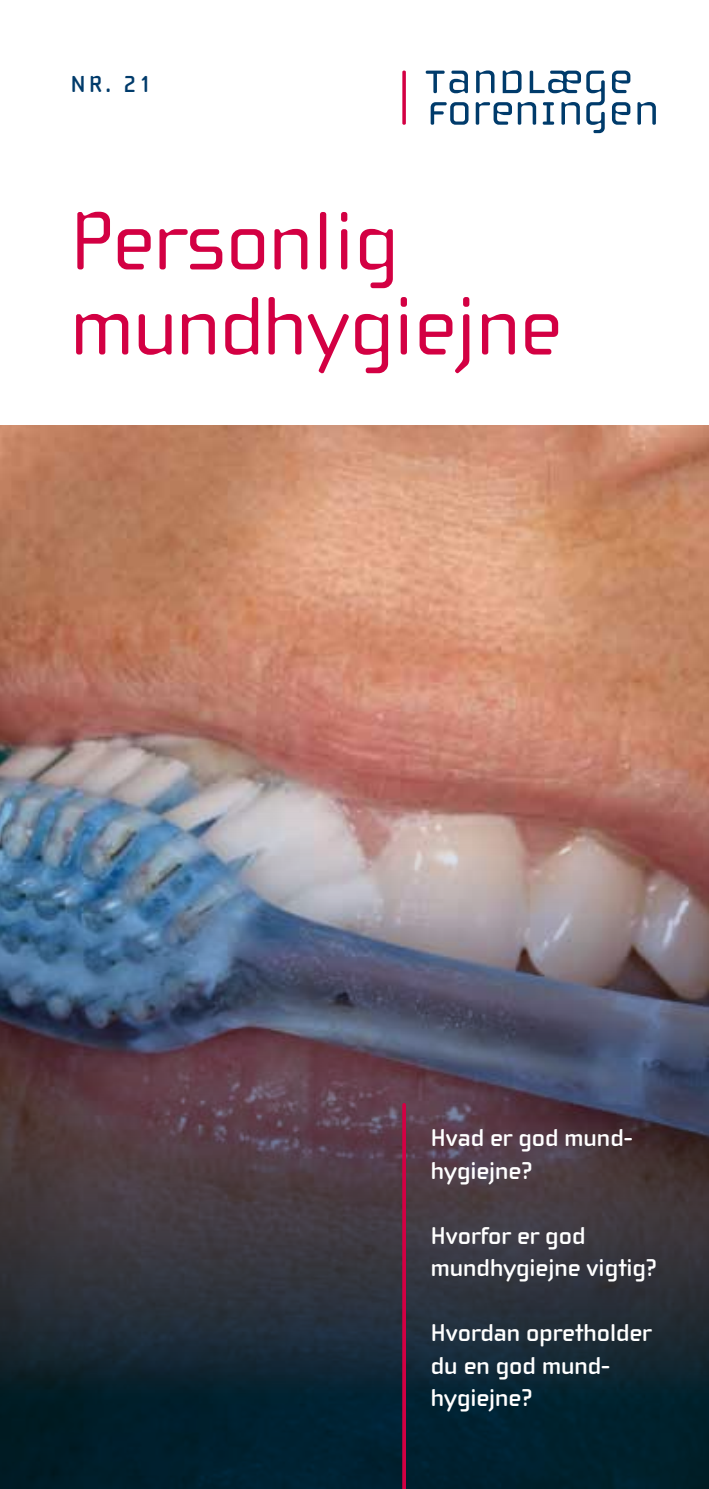
<style>
.page{position:relative;width:709px;height:1489px;background:#fff}
.page>*{position:absolute;margin:0;border:0;box-sizing:border-box;transform-origin:0 0}
.t1{font:85px/85px "Cholla Wide OT";color:#d30043}
.t2{font:700 25px/32.5px "Cholla Wide OT";color:#fff}
.t3{font:700 23.75px "Cholla Wide OT";color:#003b6b}
</style>
<div class="page">
<img style="left:0;top:425px;width:709px;height:324px">
<img style="left:0;top:749px;width:709px;height:739px">
<svg style="left:426px;top:71px;width:42px;height:22px"></svg>
<svg style="left:430px;top:102px;width:38px;height:23px"></svg>
<svg style="left:637px;top:102px;width:19px;height:23px"></svg>
<svg style="left:612px;top:71px;width:18px;height:22px"></svg>
<svg style="left:612px;top:102px;width:18px;height:23px"></svg>
<svg style="left:475px;top:70px;width:129px;height:63px"></svg>
<svg style="left:402px;top:71px;width:4px;height:54px"></svg>
<svg style="left:402px;top:1104px;width:4px;height:384px;fill:#d30043"></svg>
<p class="t3" style="left:71px;top:71px;width:83px">NR. 21</p>
<h1 class="t1" style="left:71px;top:200px;width:492px">Personlig mundhygiejne</h1>
<p class="t2" style="left:431px;top:1121px;width:203px">Hvad er god mund&shy;hygiejne?</p>
<p class="t2" style="left:431px;top:1219px;width:228px">Hvorfor er god mundhygiejne vigtig?</p>
<p class="t2" style="left:431px;top:1316px;width:222px">Hvordan opretholder du en god mund&shy;hygiejne?</p>
</div>
